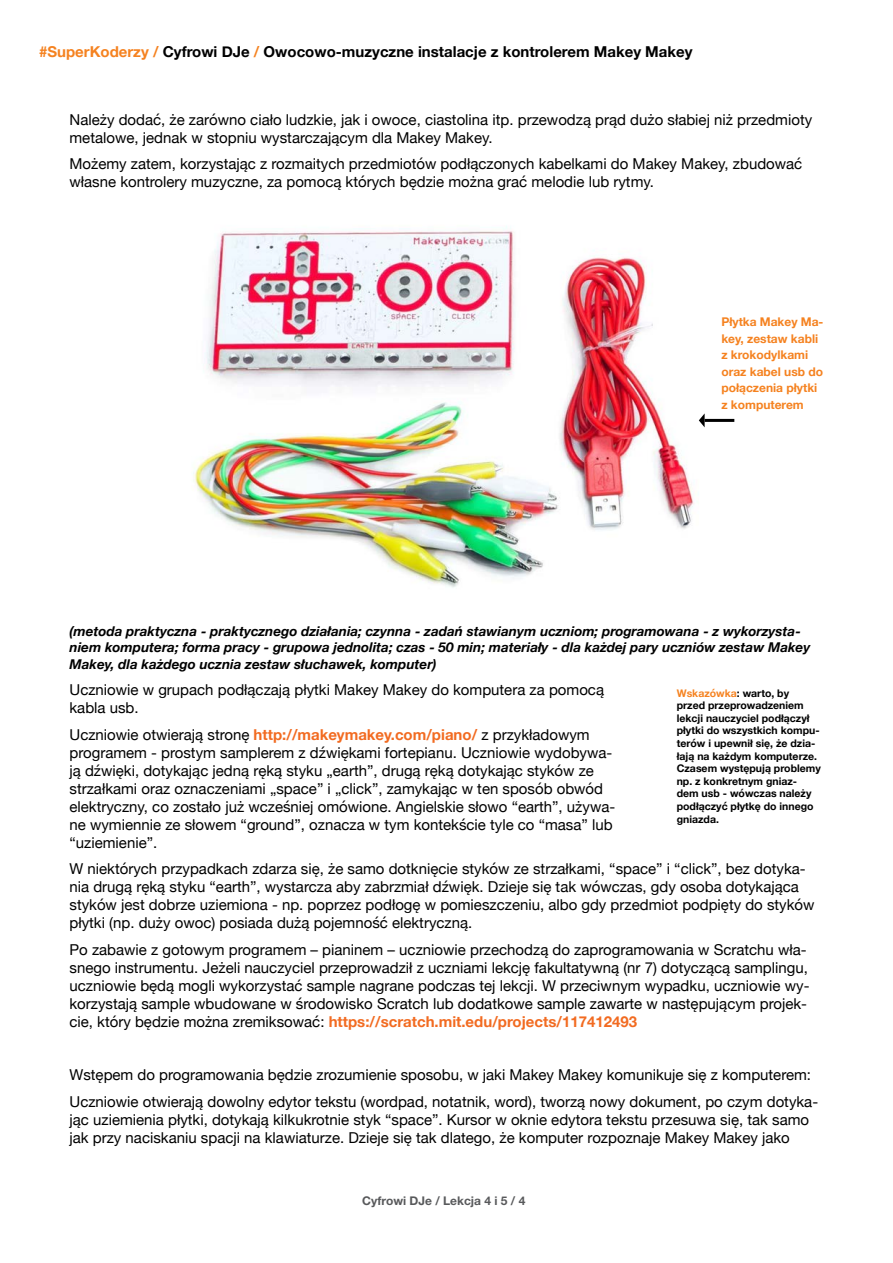
<style>
.page{position:relative;width:893px;height:1263px;background:#fff}
.page>*{position:absolute;margin:0;border:0;box-sizing:border-box;transform-origin:0 0}
.t1{font:15px/18px "Helvetica Neue";color:#000}
.t2{font:700 15px "Helvetica Neue";color:#000}
.t3{font:italic 700 13.5px/16.2px "Helvetica Neue";color:#000}
.t4{font:700 12px/16.5px "Helvetica Neue";color:#f58220}
.t5{font:700 12px "Helvetica Neue LT Pro";color:#58595b}
.t6{font:700 10.5px/12.6px "Helvetica Neue";color:#000}
.s1{color:#f58220}
.s2{font-weight:700;color:#f26b21}
</style>
<div class="page">
<img style="left:193px;top:226px;width:542px;height:362px">
<svg style="left:699px;top:413px;width:6px;height:14px"></svg>
<hr style="left:705px;top:419px;width:29px;height:3px;background:#000">
<p class="t2" style="left:39px;top:40px;width:655px"><span class="s1">#SuperKoderzy /</span> Cyfrowi DJe <span class="s1">/</span> Owocowo-muzyczne instalacje z kontrolerem Makey Makey</p>
<p class="t1" style="left:70px;top:111px;width:744px">Należy dodać, że zarówno ciało ludzkie, jak i owoce, ciastolina itp. przewodzą prąd dużo słabiej niż przedmioty metalowe, jednak w stopniu wystarczającym dla Makey Makey.</p>
<p class="t1" style="left:70px;top:156px;width:734px">Możemy zatem, korzystając z rozmaitych przedmiotów podłączonych kabelkami do Makey Makey, zbudować własne kontrolery muzyczne, za pomocą których będzie można grać melodie lub rytmy.</p>
<p class="t4" style="left:721px;top:314px;width:104px">Płytka Makey Ma&shy;key, zestaw kabli z krokodylkami oraz kabel usb do połączenia płytki z komputerem</p>
<p class="t3" style="left:70px;top:624px;width:742px">(metoda praktyczna - praktycznego działania; czynna - zadań stawianym uczniom; programowana - z wykorzysta&shy;niem komputera; forma pracy - grupowa jednolita; czas - 50 min; materiały - dla każdej pary uczniów zestaw Makey<br>Makey, dla każdego ucznia zestaw słuchawek, komputer)</p>
<p class="t1" style="left:70px;top:682px;width:536px">Uczniowie w grupach podłączają płytki Makey Makey do komputera za pomocą kabla usb.</p>
<p class="t1" style="left:70px;top:726px;width:547px">Uczniowie otwierają stronę <span class="s2">http://makeymakey.com/piano/</span> z przykładowym programem - prostym samplerem z dźwiękami fortepianu. Uczniowie wydobywa&shy;ją dźwięki, dotykając jedną ręką styku „earth”, drugą ręką dotykając styków ze strzałkami oraz oznaczeniami „space” i „click”, zamykając w ten sposób obwód elektryczny, co zostało już wcześniej omówione. Angielskie słowo “earth”, używa&shy;ne wymiennie ze słowem “ground”, oznacza w tym kontekście tyle co “masa” lub “uziemienie”.</p>
<p class="t6" style="left:677px;top:687px;width:146px"><span class="s1">Wskazówka</span>: warto, by<br>przed przeprowadzeniem lekcji nauczyciel podłączył płytki do wszystkich kompu&shy;terów i upewnił się, że dzia&shy;łają na każdym komputerze.<br>Czasem występują problemy np. z konkretnym gniaz&shy;dem usb - wówczas należy podłączyć płytkę do innego gniazda.</p>
<p class="t1" style="left:70px;top:861px;width:746px">W niektórych przypadkach zdarza się, że samo dotknięcie styków ze strzałkami, “space” i “click”, bez dotyka&shy;nia drugą ręką styku “earth”, wystarcza aby zabrzmiał dźwięk. Dzieje się tak wówczas, gdy osoba dotykająca styków jest dobrze uziemiona - np. poprzez podłogę w pomieszczeniu, albo gdy przedmiot podpięty do styków płytki (np. duży owoc) posiada dużą pojemność elektryczną.</p>
<p class="t1" style="left:70px;top:941px;width:741px">Po zabawie z gotowym programem – pianinem – uczniowie przechodzą do zaprogramowania w Scratchu wła&shy;snego instrumentu. Jeżeli nauczyciel przeprowadził z uczniami lekcję fakultatywną (nr 7) dotyczącą samplingu, uczniowie będą mogli wykorzystać sample nagrane podczas tej lekcji. W przeciwnym wypadku, uczniowie wy&shy;korzystają sample wbudowane w środowisko Scratch lub dodatkowe sample zawarte w następującym projek&shy;cie, który będzie można zremiksować: <span class="s2">https://scratch.mit.edu/projects/117412493</span></p>
<p class="t1" style="left:70px;top:1062px;width:750px;line-height:26.5px">Wstępem do programowania będzie zrozumienie sposobu, w jaki Makey Makey komunikuje się z komputerem:<br>Uczniowie otwierają dowolny edytor tekstu (wordpad, notatnik, word), tworzą nowy dokument, po czym dotyka-</p>
<p class="t1" style="left:70px;top:1111px;width:741px">jąc uziemienia płytki, dotykają kilkukrotnie styk “space”. Kursor w oknie edytora tekstu przesuwa się, tak samo jak przy naciskaniu spacji na klawiaturze. Dzieje się tak dlatego, że komputer rozpoznaje Makey Makey jako</p>
<p class="t5" style="left:362px;top:1193px;width:165px">Cyfrowi DJe / Lekcja 4 i 5 / 4</p>
</div>
